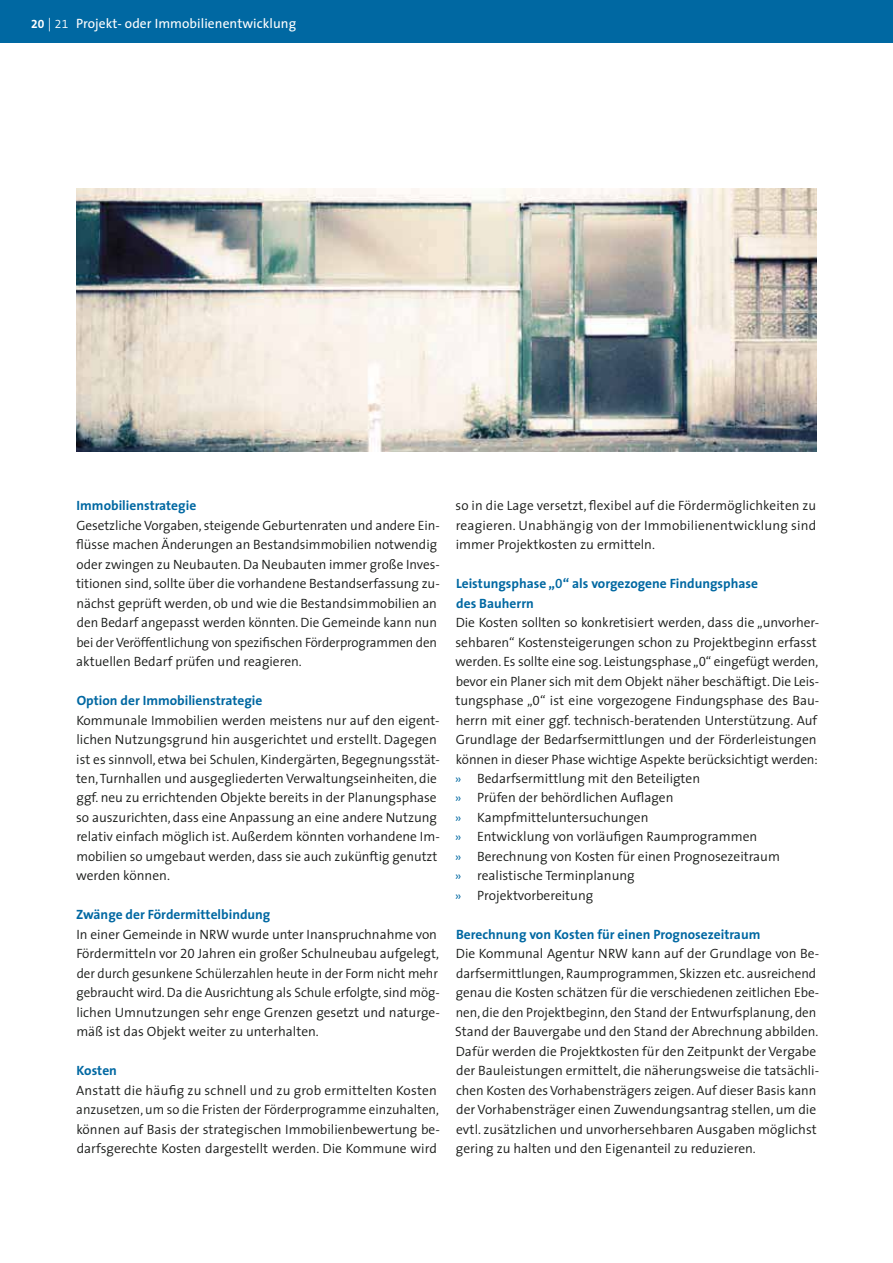
<style>
.page{position:relative;width:893px;height:1263px;background:#fff}
.page>*{position:absolute;margin:0;border:0;box-sizing:border-box;transform-origin:0 0}
.t1{font:300 13.5px/19.5px "The Sans";color:#181a18}
.t2{font:700 13.5px/19.5px "The Sans";color:#0068a2}
.t3{font:13.5px "The Sans";letter-spacing:.005em;color:#fff}
.s1{font-family:"The Sans Bold Expert";font-size:12px}
.s2{font-weight:300}
.s3{font-family:"The Sans Semi Light Expert";font-size:12px}
.s4{font-family:"The Sans Semi Light Expert";font-weight:400}
.s5{font-family:"The Sans Semi Bold Expert";font-weight:400}
.s6{color:#0068a2}
</style>
<div class="page">
<div style="left:0;top:0;width:893px;height:43px;background:#0068a2"></div>
<img style="left:77px;top:189px;width:739px;height:263px">
<p class="t3" style="left:31px;top:18px;width:267px"><span class="s1">20</span> <span class="s2">|</span> <span class="s3">21</span> Projekt- oder Immobilienentwicklung</p>
<p class="t2" style="left:77px;top:497px;width:121px">Immobilienstrategie</p>
<p class="t1" style="left:76px;top:516px;width:365px">Gesetzliche Vorgaben, steigende Geburtenraten und andere Ein&shy;flüsse machen Änderungen an Bestandsimmobilien notwendig oder zwingen zu Neubauten. Da Neubauten immer große Inves&shy;ti tionen sind, sollte über die vorhandene Bestandserfassung zu&shy;nächst geprüft werden, ob und wie die Bestandsimmobilien an den Bedarf angepasst werden könnten. Die Gemeinde kann nun bei der Veröffentlichung von spezifischen Förderprogrammen den aktuellen Bedarf prüfen und reagieren.</p>
<p class="t2" style="left:77px;top:692px;width:187px">Option der Immobilienstrategie</p>
<p class="t1" style="left:76px;top:711px;width:365px">Kommunale Immobilien werden meistens nur auf den eigent&shy;li chen Nutzungsgrund hin ausgerichtet und erstellt. Dagegen ist es sinnvoll, etwa bei Schulen, Kindergärten, Begegnungsstät&shy;ten, Turnhallen und ausgegliederten Verwaltungseinheiten, die ggf. neu zu errichtenden Objekte bereits in der Planungsphase so auszurichten, dass eine Anpassung an eine andere Nutzung relativ einfach möglich ist. Außerdem könnten vorhandene Im&shy;mobilien so umgebaut werden, dass sie auch zukünftig genutzt werden können.</p>
<p class="t2" style="left:76px;top:906px;width:196px">Zwänge der Fördermittelbindung</p>
<p class="t1" style="left:76px;top:926px;width:365px">In einer Gemeinde in NRW wurde unter Inanspruchnahme von Fördermitteln vor <span class="s4">20</span> Jahren ein großer Schulneubau aufge legt, der durch gesunkene Schülerzahlen heute in der Form nicht mehr gebraucht wird. Da die Ausrichtung als Schule erfolgte, sind mög&shy;lichen Umnutzungen sehr enge Grenzen gesetzt und naturge&shy;mäß ist das Objekt weiter zu unterhalten.</p>
<p class="t2" style="left:77px;top:1062px;width:42px">Kosten</p>
<p class="t1" style="left:76px;top:1082px;width:365px">Anstatt die häufig zu schnell und zu grob ermittelten Kosten anzusetzen, um so die Fristen der Förderprogramme einzuhalten, können auf Basis der strategischen Immobilienbewertung be&shy;darfsgerechte Kosten dargestellt werden. Die Kommune wird</p>
<p class="t1" style="left:456px;top:497px;width:362px;text-align:justify">so in die Lage versetzt, flexibel auf die Fördermöglichkeiten zu reagieren. Unabhängig von der Immobilienentwicklung sind immer Projektkosten zu ermitteln.</p>
<p class="t2" style="left:456px;top:575px;width:303px">Leistungsphase „<span class="s5">0</span>“ als vorgezogene Findungsphase des Bauherrn</p>
<p class="t1" style="left:455px;top:614px;width:366px">Die Kosten sollten so konkretisiert werden, dass die „unvorher&shy;sehbaren“ Kostensteigerungen schon zu Projektbeginn erfasst werden. Es sollte eine sog. Leistungsphase „<span class="s4">0</span>“ eingefügt werden, bevor ein Planer sich mit dem Objekt näher beschäftigt. Die Leis&shy;tungsphase „<span class="s4">0</span>“ ist eine vorgezogene Findungsphase des Bau&shy;herrn mit einer ggf. technisch-beratenden Unter stützung. Auf Grundlage der Bedarfsermittlungen und der För der leis tun gen können in dieser Phase wichtige Aspekte berücksichtigt werden: <span class="s6">»</span> Bedarfsermittlung mit den Beteiligten<br><span class="s6">»</span> Prüfen der behördlichen Auflagen<br><span class="s6">»</span> Kampfmitteluntersuchungen<br><span class="s6">»</span> Entwicklung von vorläufigen Raumprogrammen<br><span class="s6">»</span> Berechnung von Kosten für einen Prognosezeitraum<br><span class="s6">»</span> realistische Terminplanung<br><span class="s6">»</span> Projektvorbereitung</p>
<p class="t2" style="left:456px;top:925px;width:306px">Berechnung von Kosten für einen Prognosezeitraum</p>
<p class="t1" style="left:455px;top:945px;width:365px">Die Kommunal Agentur NRW kann auf der Grundlage von Be&shy;darfsermittlungen, Raumprogrammen, Skizzen etc. ausreichend genau die Kosten schätzen für die verschiedenen zeitlichen Ebe&shy;nen, die den Projektbeginn, den Stand der Entwurfsplanung, den Stand der Bauvergabe und den Stand der Abrechnung abbilden.<br>Dafür werden die Projektkosten für den Zeitpunkt der Vergabe der Bauleistungen ermittelt, die näherungsweise die tatsächli&shy;chen Kosten des Vorhabensträgers zeigen. Auf dieser Basis kann der Vorhabensträger einen Zuwendungsantrag stellen, um die evtl. zusätzlichen und unvorhersehbaren Ausgaben mög lichst gering zu halten und den Eigenanteil zu reduzieren.</p>
</div>
